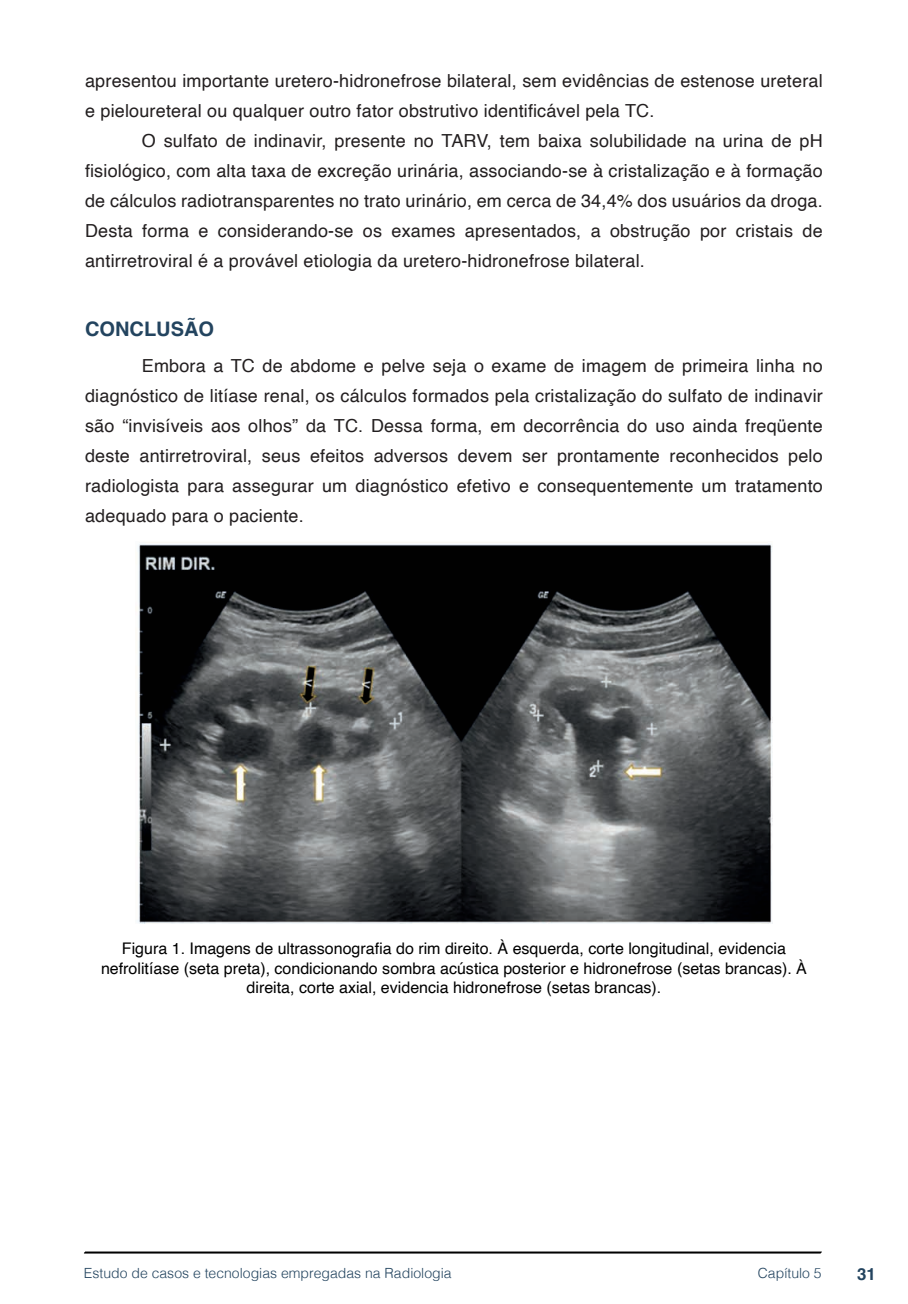
<style>
.page{position:relative;width:908px;height:1304px;background:#fff}
.page>*{position:absolute;margin:0;border:0;box-sizing:border-box;transform-origin:0 0}
.t1{font:700 20px "Helvetica";color:#23445f}
.t2{font:18px/30px "Helvetica";letter-spacing:.01em;color:#231f20;text-align:justify}
.t3{font:700 16.8px "Helvetica";color:#23445f}
.t4{font:16px/19.2px "Helvetica";color:#000;text-align:center}
.t5{font:300 14px "Helvetica";color:#23445f}
</style>
<div class="page">
<svg style="left:84px;top:1251px;width:737px;height:3px;background:#515151"></svg>
<img style="left:136px;top:542px;width:635px;height:382px">
<p class="t2" style="left:85px;top:66px;width:738px">apresentou importante uretero-hidronefrose bilateral, sem evidências de estenose ureteral e pieloureteral ou qualquer outro fator obstrutivo identificável pela TC.</p>
<p class="t2" style="left:85px;top:126px;width:738px;text-indent:57px">O sulfato de indinavir, presente no TARV, tem baixa solubilidade na urina de pH fisiológico, com alta taxa de excreção urinária, associando-se à cristalização e à formação de cálculos radiotransparentes no trato urinário, em cerca de 34,4% dos usuários da droga.<br>Desta forma e considerando-se os exames apresentados, a obstrução por cristais de antirretroviral é a provável etiologia da uretero-hidronefrose bilateral.</p>
<p class="t1" style="left:85px;top:317px;width:130px">CONCLUSÃO</p>
<p class="t2" style="left:85px;top:351px;width:739px;text-indent:57px">Embora a TC de abdome e pelve seja o exame de imagem de primeira linha no diagnóstico de litíase renal, os cálculos formados pela cristalização do sulfato de indinavir são “invisíveis aos olhos” da TC. Dessa forma, em decorrência do uso ainda freqüente deste antirretroviral, seus efeitos adversos devem ser prontamente reconhecidos pelo radiologista para assegurar um diagnóstico efetivo e consequentemente um tratamento adequado para o paciente.</p>
<p class="t4" style="left:101px;top:940px;width:707px">Figura 1. Imagens de ultrassonografia do rim direito. À esquerda, corte longitudinal, evidencia nefrolitíase (seta preta), condicionando sombra acústica posterior e hidronefrose (setas brancas). À direita, corte axial, evidencia hidronefrose (setas brancas).</p>
<p class="t5" style="left:84px;top:1261px;width:369px">Estudo de casos e tecnologias empregadas na Radiologia</p>
<p class="t5" style="left:757px;top:1261px;width:65px">Capítulo 5</p>
<p class="t3" style="left:856px;top:1264px;width:20px">31</p>
</div>
